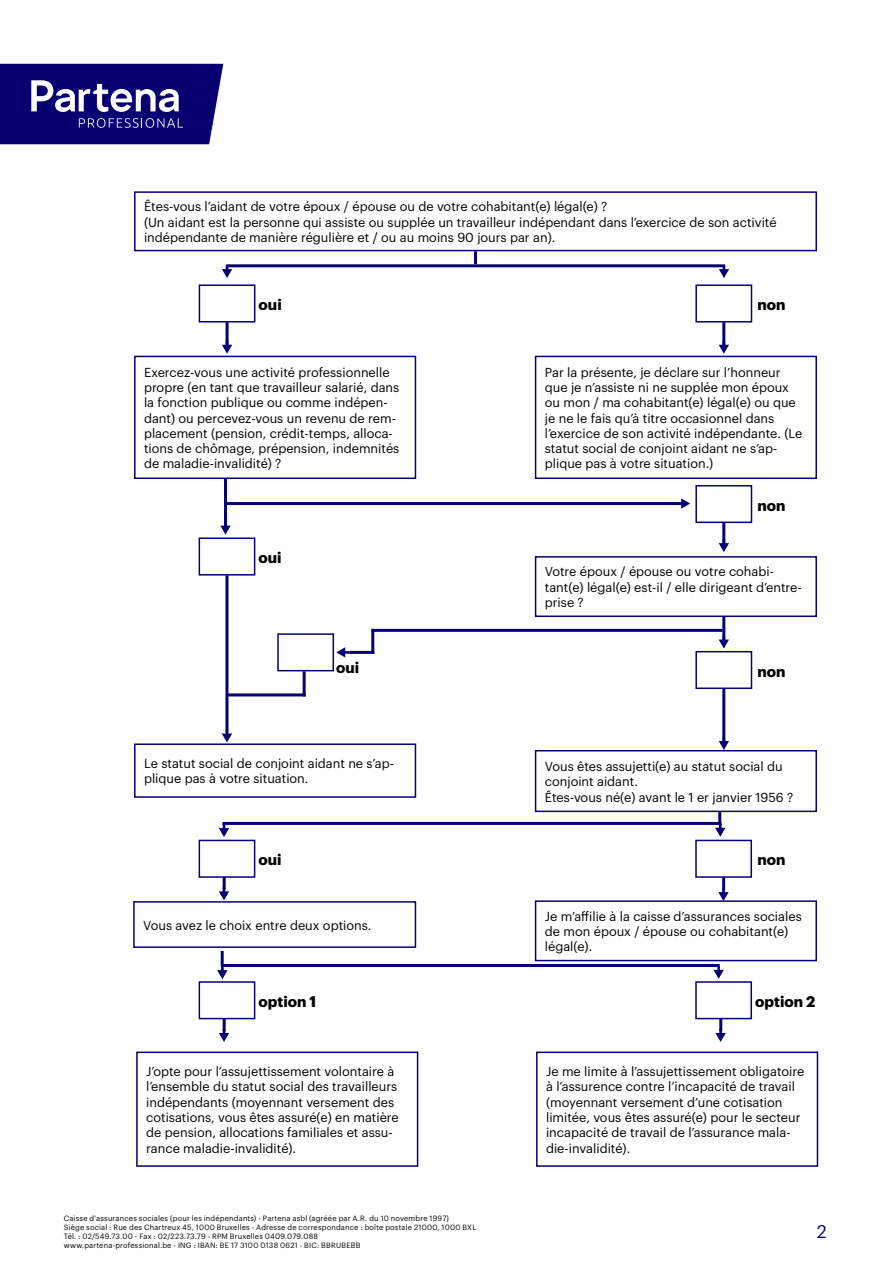
<style>
.page{position:relative;width:893px;height:1263px;background:#fff}
.page>*{position:absolute;margin:0;border:0;box-sizing:border-box;transform-origin:0 0}
.t1{font:18px "Graphik";color:#080070}
.t2{font:700 15px "Graphik";color:#000}
.t3{font:12.75px/15.3px "Graphik";color:#000}
.t4{font:7.5px/9px "Graphik";letter-spacing:.02em;color:#000}
</style>
<div class="page">
<svg style="left:0;top:64px;width:223px;height:80px;background:#2c2585"></svg>
<div style="left:134px;top:191px;width:683px;height:60px;border:2px solid #080070"></div>
<div style="left:134px;top:356px;width:282px;height:123px;border:2px solid #080070"></div>
<div style="left:134px;top:743px;width:282px;height:55px;border:2px solid #080070"></div>
<div style="left:133px;top:901px;width:283px;height:47px;border:2px solid #080070"></div>
<div style="left:136px;top:1051px;width:282px;height:116px;border:2px solid #080070"></div>
<div style="left:536px;top:1051px;width:282px;height:116px;border:2px solid #080070"></div>
<div style="left:535px;top:900px;width:282px;height:61px;border:2px solid #080070"></div>
<div style="left:535px;top:556px;width:282px;height:61px;border:2px solid #080070"></div>
<div style="left:535px;top:750px;width:282px;height:62px;border:2px solid #080070"></div>
<div style="left:535px;top:356px;width:282px;height:123px;border:2px solid #080070"></div>
<hr style="left:222px;top:822px;width:499px;height:3px;background:#080070">
<hr style="left:221px;top:964px;width:499px;height:3px;background:#080070">
<hr style="left:226px;top:502px;width:455px;height:3px;background:#080070">
<hr style="left:372px;top:629px;width:351px;height:3px;background:#080070">
<svg style="left:219px;top:824px;width:10px;height:13px"></svg>
<svg style="left:220px;top:525px;width:11px;height:10px"></svg>
<svg style="left:719px;top:737px;width:10px;height:13px"></svg>
<svg style="left:719px;top:341px;width:10px;height:13px"></svg>
<svg style="left:719px;top:539px;width:10px;height:13px"></svg>
<svg style="left:719px;top:635px;width:10px;height:13px"></svg>
<svg style="left:713px;top:967px;width:11px;height:12px"></svg>
<hr style="left:226px;top:264px;width:499px;height:3px;background:#080070">
<svg style="left:222px;top:265px;width:10px;height:13px"></svg>
<svg style="left:719px;top:265px;width:10px;height:13px"></svg>
<svg style="left:474px;top:251px;width:3px;height:13px"></svg>
<svg style="left:715px;top:812px;width:10px;height:25px"></svg>
<svg style="left:217px;top:951px;width:11px;height:28px"></svg>
<div style="left:695px;top:840px;width:57px;height:38px;border:2px solid #080070"></div>
<div style="left:695px;top:651px;width:57px;height:38px;border:2px solid #080070"></div>
<div style="left:199px;top:284px;width:56px;height:39px;border:2px solid #080070"></div>
<svg style="left:222px;top:341px;width:10px;height:13px"></svg>
<hr style="left:226px;top:322px;width:3px;height:25px;background:#080070">
<svg style="left:222px;top:729px;width:10px;height:13px"></svg>
<div style="left:199px;top:537px;width:56px;height:38px;border:2px solid #080070"></div>
<div style="left:199px;top:840px;width:56px;height:38px;border:2px solid #080070"></div>
<div style="left:199px;top:981px;width:56px;height:38px;border:2px solid #080070"></div>
<div style="left:695px;top:981px;width:57px;height:38px;border:2px solid #080070"></div>
<div style="left:277px;top:633px;width:57px;height:38px;border:2px solid #080070"></div>
<hr style="left:225px;top:575px;width:3px;height:157px;background:#080070">
<hr style="left:371px;top:629px;width:3px;height:25px;background:#080070">
<hr style="left:303px;top:671px;width:3px;height:25px;background:#080070">
<hr style="left:349px;top:651px;width:25px;height:3px;background:#080070">
<hr style="left:226px;top:693px;width:80px;height:3px;background:#080070">
<hr style="left:224px;top:479px;width:3px;height:49px;background:#080070">
<hr style="left:722px;top:688px;width:3px;height:55px;background:#080070">
<div style="left:695px;top:284px;width:57px;height:39px;border:2px solid #080070"></div>
<hr style="left:722px;top:322px;width:3px;height:25px;background:#080070">
<div style="left:695px;top:485px;width:57px;height:38px;border:2px solid #080070"></div>
<hr style="left:722px;top:523px;width:3px;height:25px;background:#080070">
<svg style="left:718px;top:877px;width:11px;height:24px"></svg>
<svg style="left:219px;top:877px;width:10px;height:23px"></svg>
<svg style="left:219px;top:1018px;width:10px;height:24px"></svg>
<svg style="left:715px;top:1018px;width:11px;height:24px"></svg>
<hr style="left:722px;top:617px;width:3px;height:25px;background:#080070">
<svg style="left:677px;top:498px;width:13px;height:11px"></svg>
<svg style="left:336px;top:647px;width:13px;height:11px"></svg>
<p class="t3" style="left:144px;top:198px;width:465px">Êtes-vous l’aidant de votre époux / épouse ou de votre cohabitant(e) légal(e) ?</p>
<p class="t3" style="left:144px;top:213px;width:634px">(Un aidant est la personne qui assiste ou supplée un travailleur indépendant dans l’exercice de son activité indépendante de manière régulière et / ou au moins 90 jours par an).</p>
<p class="t2" style="left:259px;top:293px;width:25px">oui</p>
<p class="t3" style="left:144px;top:363px;width:257px">Exercez-vous une activité professionnelle propre (en tant que travailleur salarié, dans la fonction publique ou comme indépen&shy;dant) ou percevez-vous un revenu de rem&shy;placement (pension, crédit-temps, alloca&shy;tions de chômage, prépension, indemnités de maladie-invalidité) ?</p>
<p class="t2" style="left:259px;top:546px;width:25px">oui</p>
<p class="t2" style="left:336px;top:655px;width:25px">oui</p>
<p class="t3" style="left:144px;top:755px;width:251px">Le statut social de conjoint aidant ne s’ap&shy;plique pas à votre situation.</p>
<p class="t2" style="left:259px;top:848px;width:25px">oui</p>
<p class="t3" style="left:143px;top:916px;width:230px">Vous avez le choix entre deux options.</p>
<p class="t2" style="left:758px;top:293px;width:30px">non</p>
<p class="t3" style="left:545px;top:363px;width:259px">Par la présente, je déclare sur l’honneur que je n’assiste ni ne supplée mon époux ou mon / ma cohabitant(e) légal(e) ou que je ne le fais qu’à titre occasionnel dans l’exercice de son activité indépendante. (Le statut social de conjoint aidant ne s’ap&shy;plique pas à votre situation.)</p>
<p class="t2" style="left:758px;top:494px;width:30px">non</p>
<p class="t3" style="left:545px;top:563px;width:258px">Votre époux / épouse ou votre cohabi&shy;tant(e) légal(e) est-il / elle dirigeant d’entre&shy;prise ?</p>
<p class="t2" style="left:758px;top:659px;width:30px">non</p>
<p class="t3" style="left:545px;top:757px;width:239px">Vous êtes assujetti(e) au statut social du conjoint aidant.</p>
<p class="t3" style="left:545px;top:788px;width:250px">Êtes-vous né(e) avant le 1 er janvier 1956 ?</p>
<p class="t2" style="left:757px;top:848px;width:30px">non</p>
<p class="t3" style="left:545px;top:907px;width:258px">Je m’affilie à la caisse d’assurances sociales de mon époux / épouse ou cohabitant(e) légal(e).</p>
<p class="t2" style="left:259px;top:990px;width:59px">option 1</p>
<p class="t2" style="left:755px;top:990px;width:62px">option 2</p>
<p class="t3" style="left:146px;top:1063px;width:254px">J’opte pour l’assujettissement volontaire à l’ensemble du statut social des travailleurs indépendants (moyennant versement des cotisations, vous êtes assuré(e) en matière de pension, allocations familiales et assu&shy;rance maladie-invalidité).</p>
<p class="t3" style="left:546px;top:1063px;width:260px">Je me limite à l’assujettissement obligatoire à l’assurence contre l’incapacité de travail (moyennant versement d’une cotisation limitée, vous êtes assuré(e) pour le secteur incapacité de travail de l’assurance mala&shy;die-invalidité).</p>
<p class="t4" style="left:64px;top:1213px;width:414px">Caisse d’assurances sociales (pour les indépendants) - Partena asbl (agréée par A.R. du 10 novembre 1997)<br>Siège social : Rue des Chartreux 45, 1000 Bruxelles - Adresse de correspondance : boîte postale 21000, 1000 BXL Tél. : 02/549.73.00 - Fax : 02/223.73.79 - RPM Bruxelles 0409.079.088<br>www.partena-professional.be - ING : IBAN: BE 17 3100 0138 0621 - BIC: BBRUBEBB</p>
<h1 class="t1" style="left:817px;top:1218px;width:11px">2</h1>
</div>
